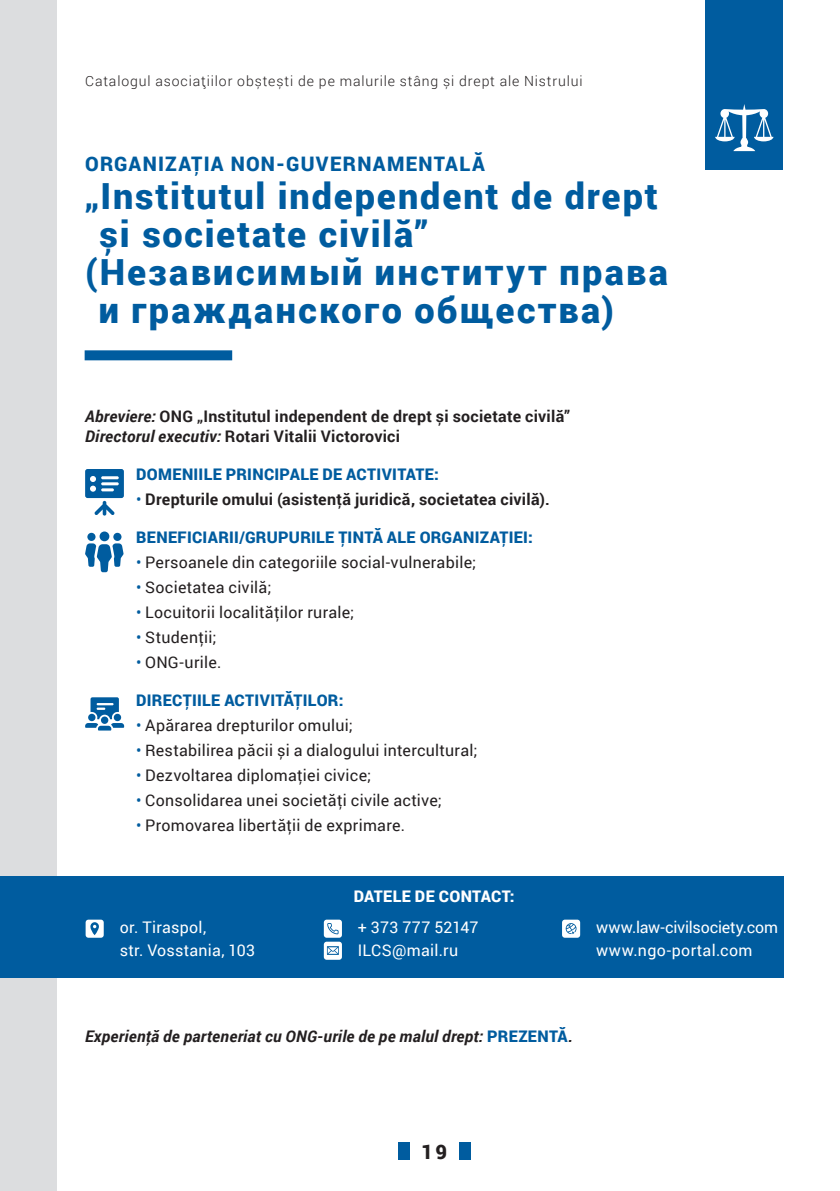
<style>
.page{position:relative;width:840px;height:1191px;background:#fff}
.page>*{position:absolute;margin:0;border:0;box-sizing:border-box;transform-origin:0 0}
.Caption_minimum{font:900 36px "Roboto";letter-spacing:.055em;color:#005c9f}
.Caption_minimum-2{font:900 20px "Roboto";letter-spacing:.065em;color:#005c9f}
.t1{font:900 20px "Roboto";color:#231f20}
.Caption_minimum-3{font:16px "Roboto";letter-spacing:.015em;color:#231f20}
.Caption_minimum-4{font:700 16px "Roboto";letter-spacing:.015em;color:#231f20}
.Caption_minimum-5{font:900 16px "Roboto";letter-spacing:.02em;color:#005c9f}
.Caption_minimum-6{font:16px "Roboto";letter-spacing:.01em;color:#fff}
.Caption_minimum-7{font:italic 700 16px "Roboto";letter-spacing:.015em;color:#231f20}
.Caption_minimum-8{font:16px "Roboto";letter-spacing:-.01em;color:#fff}
.Caption_minimum-9{font:900 16px "Roboto";letter-spacing:.02em;color:#fff}
.t2{font:300 14px "Roboto";letter-spacing:.065em;color:#231f20}
.s1{font-style:italic}
.s2{font-weight:400;color:#005c9f}
.s3{color:#005c9f}
.s4{font-weight:900;font-style:normal;color:#005c9f}
</style>
<div class="page">
<div style="left:0;top:0;width:57px;height:1191px;background:#dcdddf"></div>
<div style="left:705px;top:0;width:77px;height:170px;background:#005c9f"></div>
<svg style="left:715px;top:104px;width:58px;height:47px"></svg>
<div style="left:397px;top:1142px;width:12px;height:18px;background:#005c9f"></div>
<div style="left:459px;top:1142px;width:11px;height:18px;background:#005c9f"></div>
<div style="left:85px;top:350px;width:147px;height:10px;background:#005c9f"></div>
<svg style="left:85px;top:469px;width:39px;height:46px"></svg>
<svg style="left:85px;top:531px;width:38px;height:41px"></svg>
<svg style="left:85px;top:697px;width:39px;height:33px"></svg>
<div style="left:0;top:876px;width:782px;height:101px;background:#005c9f"></div>
<div style="left:86px;top:919px;width:18px;height:18px;background:#fff;border-radius:3px"></div>
<svg style="left:90px;top:922px;width:9px;height:13px"></svg>
<div style="left:323px;top:919px;width:19px;height:18px;background:#fff;border-radius:3px"></div>
<svg style="left:327px;top:923px;width:11px;height:11px"></svg>
<svg style="left:323px;top:941px;width:19px;height:18px"></svg>
<svg style="left:327px;top:946px;width:11px;height:8px"></svg>
<div style="left:561px;top:919px;width:19px;height:18px;background:#fff;border-radius:3px"></div>
<svg style="left:565px;top:923px;width:11px;height:11px"></svg>
<p class="t2" style="left:85px;top:71px;width:499px">Catalogul asociațiilor obștești de pe malurile stâng și drept ale Nistrului</p>
<p class="Caption_minimum-2" style="left:85px;top:150px;width:401px">ORGANIZAŢIA NON-GUVERNAMENTALĂ</p>
<p class="Caption_minimum" style="left:85px;top:171px;width:573px">„Institutul independent de drept</p>
<p class="Caption_minimum" style="left:99px;top:209px;width:329px">și societate civilă”</p>
<p class="Caption_minimum" style="left:85px;top:247px;width:584px">(Независимый институт права</p>
<p class="Caption_minimum" style="left:99px;top:285px;width:516px">и гражданского общества)</p>
<p class="Caption_minimum-4" style="left:85px;top:405px;width:486px"><span class="s1">Abreviere:</span> ONG „Institutul independent de drept și societate civilă”</p>
<p class="Caption_minimum-4" style="left:85px;top:425px;width:316px"><span class="s1">Directorul executiv:</span> Rotari Vitalii Victorovici</p>
<p class="Caption_minimum-5" style="left:136px;top:463px;width:304px">DOMENIILE PRINCIPALE DE ACTIVITATE:</p>
<p class="Caption_minimum-4" style="left:136px;top:488px;width:415px"><span class="s2">•</span> Drepturile omului (asistenţă juridică, societatea civilă).</p>
<p class="Caption_minimum-5" style="left:136px;top:526px;width:398px">BENEFICIARII/GRUPURILE ŢINTĂ ALE ORGANIZAŢIEI:</p>
<p class="Caption_minimum-3" style="left:136px;top:551px;width:341px"><span class="s3">•</span> Persoanele din categoriile social-vulnerabile;</p>
<p class="Caption_minimum-3" style="left:136px;top:576px;width:137px"><span class="s3">•</span> Societatea civilă;</p>
<p class="Caption_minimum-3" style="left:136px;top:601px;width:219px"><span class="s3">•</span> Locuitorii localităţilor rurale;</p>
<p class="Caption_minimum-3" style="left:136px;top:626px;width:82px"><span class="s3">•</span> Studenţii;</p>
<p class="Caption_minimum-3" style="left:136px;top:651px;width:87px"><span class="s3">•</span> ONG-urile.</p>
<p class="Caption_minimum-5" style="left:136px;top:689px;width:209px">DIRECŢIILE ACTIVITĂŢILOR:</p>
<p class="Caption_minimum-3" style="left:136px;top:714px;width:218px"><span class="s3">•</span> Apărarea drepturilor omului;</p>
<p class="Caption_minimum-3" style="left:136px;top:739px;width:342px"><span class="s3">•</span> Restabilirea păcii și a dialogului intercultural;</p>
<p class="Caption_minimum-3" style="left:136px;top:764px;width:236px"><span class="s3">•</span> Dezvoltarea diplomaţiei civice;</p>
<p class="Caption_minimum-3" style="left:136px;top:789px;width:307px"><span class="s3">•</span> Consolidarea unei societăţi civile active;</p>
<p class="Caption_minimum-3" style="left:136px;top:813px;width:270px"><span class="s3">•</span> Promovarea libertăţii de exprimare.</p>
<p class="Caption_minimum-6" style="left:120px;top:916px;width:88px">or. Tiraspol,</p>
<p class="Caption_minimum-6" style="left:120px;top:938px;width:137px">str. Vosstania, 103</p>
<p class="Caption_minimum-9" style="left:353px;top:885px;width:162px">DATELE DE CONTACT:</p>
<p class="Caption_minimum-6" style="left:357px;top:916px;width:122px">+ 373 777 52147</p>
<p class="Caption_minimum-6" style="left:357px;top:938px;width:102px">ILCS@mail.ru</p>
<p class="Caption_minimum-8" style="left:595px;top:916px;width:183px">www.law-civilsociety.com</p>
<p class="Caption_minimum-6" style="left:595px;top:938px;width:158px">www.ngo-portal.com</p>
<p class="Caption_minimum-7" style="left:85px;top:1025px;width:489px">Experienţă de parteneriat cu ONG-urile de pe malul drept: <span class="s4">PREZENTĂ</span>.</p>
<p class="t1" style="left:421px;top:1137px;width:27px">19</p>
</div>
